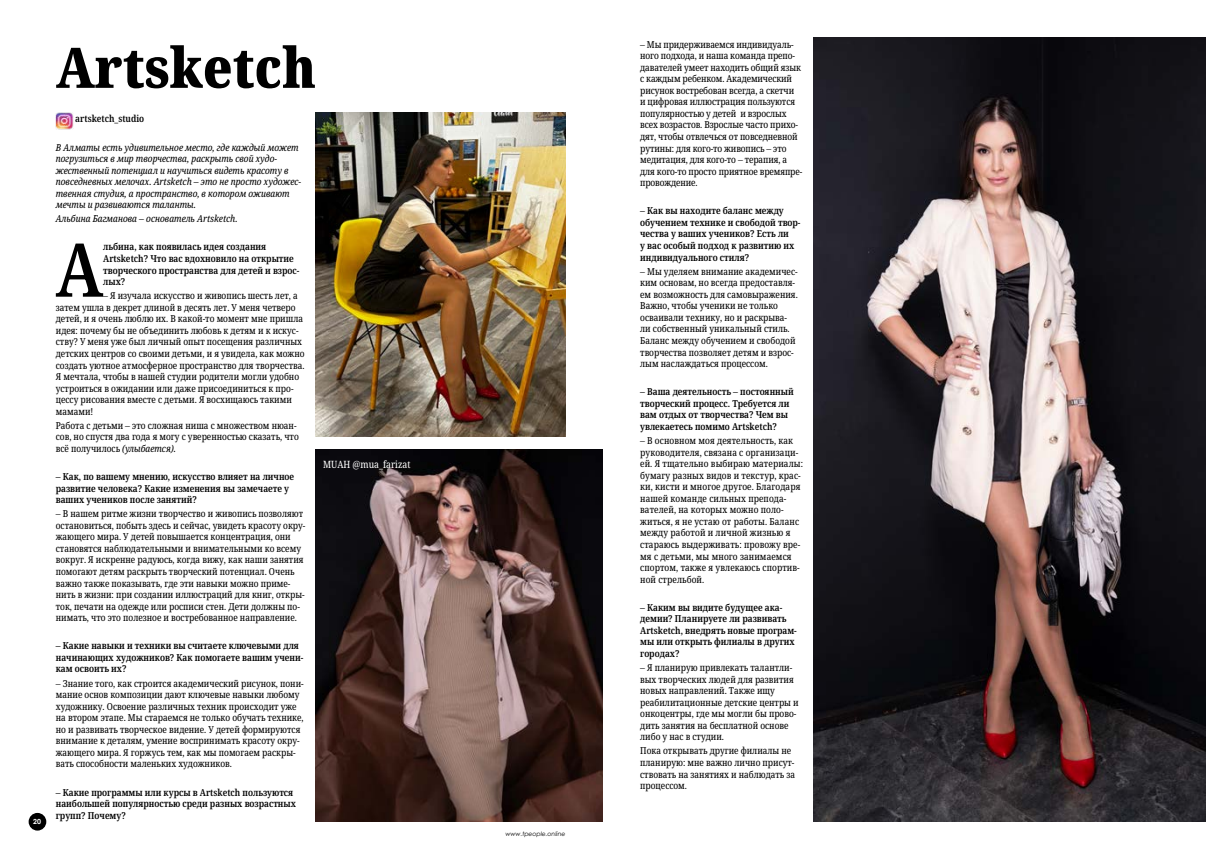
<style>
.page{position:relative;width:1206px;height:859px;background:#fff}
.page>*{position:absolute;margin:0;border:0;box-sizing:border-box;transform-origin:0 0}
.t1{font:600 74.29px "Noto Serif Condensed";color:#000}
.t2{font:900 56px "Noto Serif Condensed";color:#000}
.t3{font:10.06px "Noto Serif Condensed";color:#fff}
.t4{font:9.62px/11.5px "Noto Serif Condensed";color:#000}
.t5{font:600 9.62px/11.5px "Noto Serif Condensed";color:#000}
.t6{font:italic 9.62px/11.5px "Noto Serif Condensed";color:#000}
.t7{font:700 7px "Century Gothic";color:#fff}
.t8{font:italic 6.12px "Century Gothic";color:#000}
.s1{font-style:italic}
</style>
<div class="page">
<div style="left:29px;top:812px;width:17px;height:18px;background:#000;border-radius:50%"></div>
<img style="left:316px;top:112px;width:250px;height:324px">
<img style="left:316px;top:449px;width:287px;height:372px">
<img style="left:813px;top:37px;width:392px;height:784px">
<img style="left:56px;top:112px;width:17px;height:18px">
<p class="t7" style="left:33px;top:816px;width:9px">20</p>
<h2 class="t2" style="left:56px;top:28px;width:262px">Artsketch</h2>
<p class="t5" style="left:75px;top:113px;width:70px">artsketch_studio</p>
<p class="t6" style="left:56px;top:141px;width:247px">В Алматы есть удивительное место, где каждый может погрузиться в мир творчества, раскрыть свой худо&shy;жественный потенциал и научиться видеть красоту в повседневных мелочах. Artsketch – это не просто художес&shy;твенная студия, а пространство, в котором оживают мечты и развиваются таланты.</p>
<p class="t6" style="left:56px;top:213px;width:183px">Альбина Багманова – основатель Artsketch.</p>
<h1 class="t1" style="left:56px;top:218px;width:49px">А</h1>
<p class="t5" style="left:103px;top:241px;width:198px">льбина, как появилась идея создания<br>Artsketch? Что вас вдохновило на открытие творческого пространства для детей и взрос&shy;лых?</p>
<p class="t4" style="left:56px;top:290px;width:250px;text-indent:47px">– Я изучала искусство и живопись шесть лет, а затем ушла в декрет длиной в десять лет. У меня четверо детей, и я очень люблю их. В какой-то момент мне пришла идея: почему бы не объединить любовь к детям и к искус&shy;ству? У меня уже был личный опыт посещения различных детских центров со своими детьми, и я увидела, как можно создать уютное атмосферное пространство для творчества.<br>Я мечтала, чтобы в нашей студии родители могли удобно устроиться в ожидании или даже присоединиться к про&shy;цессу рисования вместе с детьми. Я восхищаюсь такими мамами!</p>
<p class="t4" style="left:56px;top:419px;width:244px">Работа с детьми – это сложная ниша с множеством нюан&shy;сов, но спустя два года я могу с уверенностью сказать, что всё получилось <span class="s1">(улыбается).</span></p>
<p class="t5" style="left:56px;top:471px;width:240px">– Как, по вашему мнению, искусство влияет на личное развитие человека? Какие изменения вы замечаете у ваших учеников после занятий?</p>
<p class="t4" style="left:56px;top:508px;width:251px">– В нашем ритме жизни творчество и живопись позволяют остановиться, побыть здесь и сейчас, увидеть красоту окру&shy;жающего мира. У детей повышается концентрация, они становятся наблюдательными и внимательными ко всему вокруг. Я искренне радуюсь, когда вижу, как наши занятия помогают детям раскрыть творческий потенциал. Очень важно также показывать, где эти навыки можно приме&shy;нить в жизни: при создании иллюстраций для книг, откры&shy;ток, печати на одежде или росписи стен. Дети должны по&shy;нимать, что это полезное и востребованное направление.</p>
<p class="t5" style="left:56px;top:640px;width:249px">– Какие навыки и техники вы считаете ключевыми для начинающих художников? Как помогаете вашим учени&shy;кам освоить их?</p>
<p class="t4" style="left:56px;top:677px;width:249px">– Знание того, как строится академический рисунок, пони&shy;мание основ композиции дают ключевые навыки любому художнику. Освоение различных техник происходит уже на втором этапе. Мы стараемся не только обучать технике, но и развивать творческое видение. У детей формируются внимание к деталям, умение воспринимать красоту окру&shy;жающего мира. Я горжусь тем, как мы помогаем раскры&shy;вать способности маленьких художников.</p>
<p class="t5" style="left:56px;top:786px;width:242px">– Какие программы или курсы в Artsketch пользуются наибольшей популярностью среди разных возрастных групп? Почему?</p>
<p class="t3" style="left:323px;top:457px;width:89px">MUAH @mua_farizat</p>
<p class="t8" style="left:505px;top:829px;width:62px">www.tpeople.online</p>
<p class="t4" style="left:640px;top:39px;width:164px">– Мы придерживаемся индивидуаль&shy;ного подхода, и наша команда препо&shy;давателей умеет находить общий язык с каждым ребенком. Академический рисунок востребован всегда, а скетчи<br>и цифровая иллюстрация пользуются популярностью у детей и взрослых всех возрастов. Взрослые часто прихо&shy;дят, чтобы отвлечься от повседневной рутины: для кого-то живопись – это медитация, для кого-то – терапия, а для кого-то просто приятное времяпре&shy;провождение.</p>
<p class="t5" style="left:640px;top:205px;width:162px">– Как вы находите баланс между обучением технике и свободой твор&shy;чества у ваших учеников? Есть ли<br>у вас особый подход к развитию их индивидуального стиля?</p>
<p class="t4" style="left:640px;top:265px;width:159px">– Мы уделяем внимание академичес&shy;ким основам, но всегда предоставля&shy;ем возможность для самовыражения.<br>Важно, чтобы ученики не только осваивали технику, но и раскрыва&shy;ли собственный уникальный стиль.<br>Баланс между обучением и свободой творчества позволяет детям и взрос&shy;лым наслаждаться процессом.</p>
<p class="t5" style="left:640px;top:386px;width:155px">– Ваша деятельность – постоянный творческий процесс. Требуется ли вам отдых от творчества? Чем вы увлекаетесь помимо Artsketch?</p>
<p class="t4" style="left:640px;top:435px;width:164px">– В основном моя деятельность, как руководителя, связана с организаци&shy;ей. Я тщательно выбираю материалы: бумагу разных видов и текстур, крас&shy;ки, кисти и многое другое. Благодаря нашей команде сильных препода&shy;вателей, на которых можно поло&shy;житься, я не устаю от работы. Баланс между работой и личной жизнью я стараюсь выдерживать: провожу вре&shy;мя с детьми, мы много занимаемся спортом, также я увлекаюсь спортив&shy;ной стрельбой.</p>
<p class="t5" style="left:640px;top:601px;width:158px">– Каким вы видите будущее ака&shy;демии? Планируете ли развивать<br>Artsketch, внедрять новые програм&shy;мы или открыть филиалы в других городах?</p>
<p class="t4" style="left:640px;top:661px;width:160px">– Я планирую привлекать талантли&shy;вых творческих людей для развития новых направлений. Также ищу реабилитационные детские центры и онкоцентры, где мы могли бы прово&shy;дить занятия на бесплатной основе либо у нас в студии.</p>
<p class="t4" style="left:640px;top:745px;width:156px">Пока открывать другие филиалы не планирую: мне важно лично присут&shy;ствовать на занятиях и наблюдать за процессом.</p>
</div>
